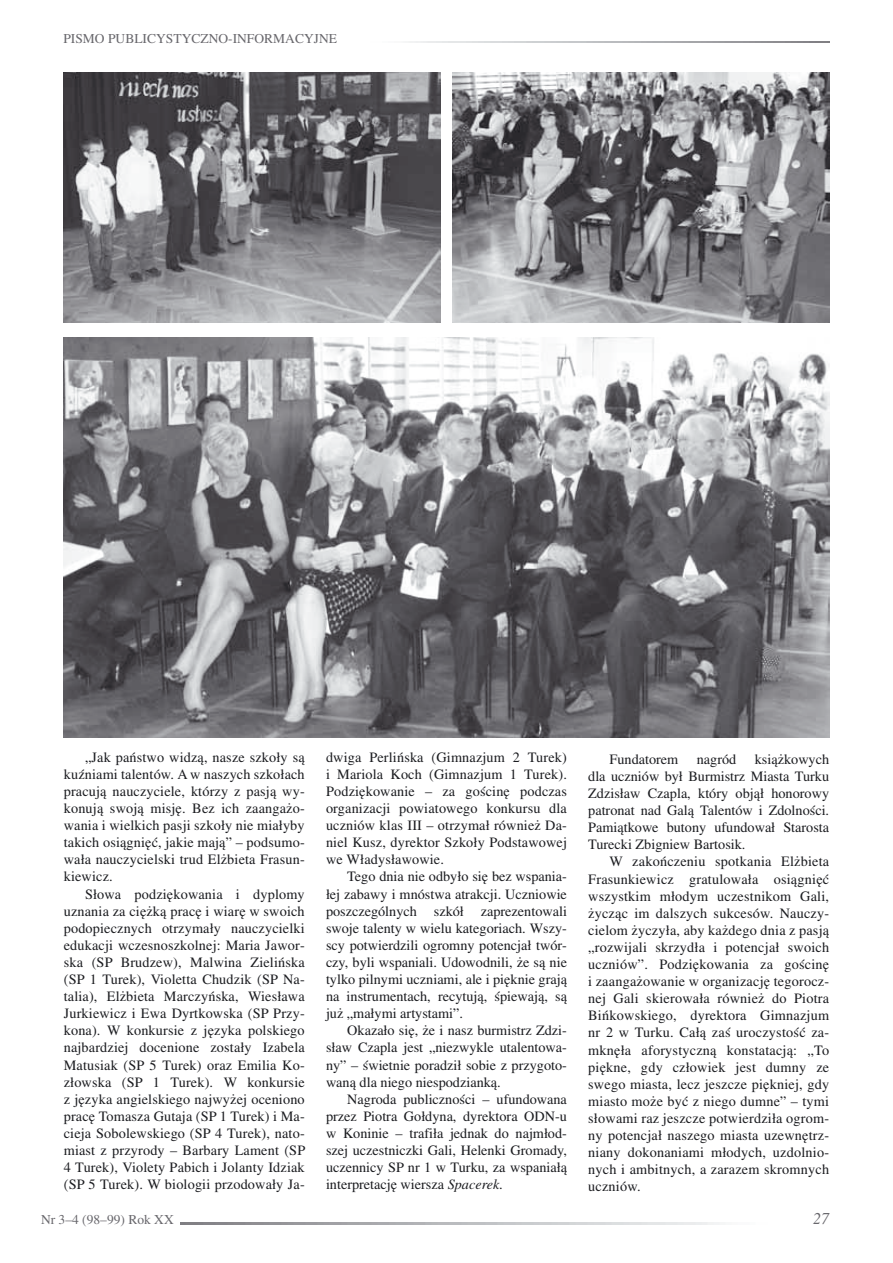
<style>
.page{position:relative;width:893px;height:1263px;background:#fff}
.page>*{position:absolute;margin:0;border:0;box-sizing:border-box;transform-origin:0 0}
.t1{font:italic 16.5px "Toronto";color:#68676c}
.t2{font:14.25px/17.1px "Toronto";color:#1b1c20;text-align:justify}
.t3{font:13.5px "Toronto";color:#68676c}
.s1{font-style:italic}
</style>
<div class="page">
<img style="left:452px;top:72px;width:377px;height:251px">
<img style="left:64px;top:72px;width:377px;height:251px">
<img style="left:64px;top:337px;width:765px;height:401px">
<p class="t3" style="left:63px;top:31px;width:275px">PISMO PUBLICYSTYCZNO-INFORMACYJNE</p>
<p class="t2" style="left:64px;top:748px;width:242px;text-indent:21px">„Jak państwo widzą, nasze szkoły są kuźniami talentów. A w naszych szkołach pracują nauczyciele, którzy z pasją wy&shy;konują swoją misję. Bez ich zaangażo&shy;wania i wielkich pasji szkoły nie miałyby takich osiągnięć, jakie mają” – podsumo&shy;wała nauczycielski trud Elżbieta Frasun&shy;kiewicz.</p>
<p class="t2" style="left:64px;top:885px;width:243px;text-indent:21px">Słowa podziękowania i dyplomy uznania za ciężką pracę i wiarę w swoich podopiecznych otrzymały nauczycielki edukacji wczesnoszkolnej: Maria Jawor&shy;ska (SP Brudzew), Malwina Zielińska (SP 1 Turek), Violetta Chudzik (SP Na&shy;talia), Elżbieta Marczyńska, Wiesława Jurkiewicz i Ewa Dyrtkowska (SP Przy&shy;kona). W konkursie z języka polskiego najbardziej docenione zostały Izabela Matusiak (SP 5 Turek) oraz Emilia Ko&shy;złowska (SP 1 Turek). W konkursie z języka angielskiego najwyżej oceniono pracę Tomasza Gutaja (SP 1 Turek) i Ma&shy;cieja Sobolewskiego (SP 4 Turek), nato&shy;miast z przyrody – Barbary Lament (SP 4 Turek), Violety Pabich i Jolanty Idziak (SP 5 Turek). W biologii przodowały Ja-</p>
<p class="t2" style="left:326px;top:748px;width:243px">dwiga Perlińska (Gimnazjum 2 Turek) i Mariola Koch (Gimnazjum 1 Turek).<br>Podziękowanie – za gościnę podczas organizacji powiatowego konkursu dla uczniów klas III – otrzymał również Da&shy;niel Kusz, dyrektor Szkoły Podstawowej we Władysławowie.</p>
<p class="t2" style="left:326px;top:868px;width:242px;text-indent:21px">Tego dnia nie odbyło się bez wspania&shy;łej zabawy i mnóstwa atrakcji. Uczniowie poszczególnych szkół zaprezentowali swoje talenty w wielu kategoriach. Wszy&shy;scy potwierdzili ogromny potencjał twór&shy;czy, byli wspaniali. Udowodnili, że są nie tylko pilnymi uczniami, ale i pięknie grają na instrumentach, recytują, śpiewają, są już „małymi artystami”.</p>
<p class="t2" style="left:326px;top:1022px;width:242px;text-indent:21px">Okazało się, że i nasz burmistrz Zdzi&shy;sław Czapla jest „niezwykle utalentowa&shy;ny” – świetnie poradził sobie z przygoto&shy;waną dla niego niespodzianką.</p>
<p class="t2" style="left:326px;top:1090px;width:242px;text-indent:21px">Nagroda publiczności – ufundowana przez Piotra Gołdyna, dyrektora ODN-u w Koninie – trafiła jednak do najmłod&shy;szej uczestniczki Gali, Helenki Gromady, uczennicy SP nr 1 w Turku, za wspaniałą interpretację wiersza <span class="s1">Spacerek</span>.</p>
<p class="t2" style="left:588px;top:750px;width:242px;text-indent:167px">książkowych dla uczniów był Burmistrz Miasta Turku Zdzisław Czapla, który objął honorowy patronat nad Galą Talentów i Zdolności.<br>Pamiątkowe butony ufundował Starosta Turecki Zbigniew Bartosik.</p>
<p class="t2" style="left:588px;top:853px;width:242px;text-indent:21px">W zakończeniu spotkania Elżbieta Frasunkiewicz gratulowała osiągnięć wszystkim młodym uczestnikom Gali, życząc im dalszych sukcesów. Nauczy&shy;cielom życzyła, aby każdego dnia z pasją „rozwijali skrzydła i potencjał swoich uczniów”. Podziękowania za gościnę i zaangażowanie w organizację tegorocz&shy;nej Gali skierowała również do Piotra Bińkowskiego, dyrektora Gimnazjum nr 2 w Turku. Całą zaś uroczystość za&shy;mknęła aforystyczną konstatacją: „To piękne, gdy człowiek jest dumny ze swego miasta, lecz jeszcze piękniej, gdy miasto może być z niego dumne” – tymi słowami raz jeszcze potwierdziła ogrom&shy;ny potencjał naszego miasta uzewnętrz&shy;niany dokonaniami młodych, uzdolnio&shy;nych i ambitnych, a zarazem skromnych uczniów.</p>
<p class="t2" style="left:609px;top:750px;width:70px">Fundatorem</p>
<p class="t2" style="left:697px;top:750px;width:41px">nagród</p>
<p class="t3" style="left:41px;top:1212px;width:134px">Nr 3–4 (98–99) Rok XX</p>
<p class="t1" style="left:813px;top:1209px;width:18px">27</p>
</div>
